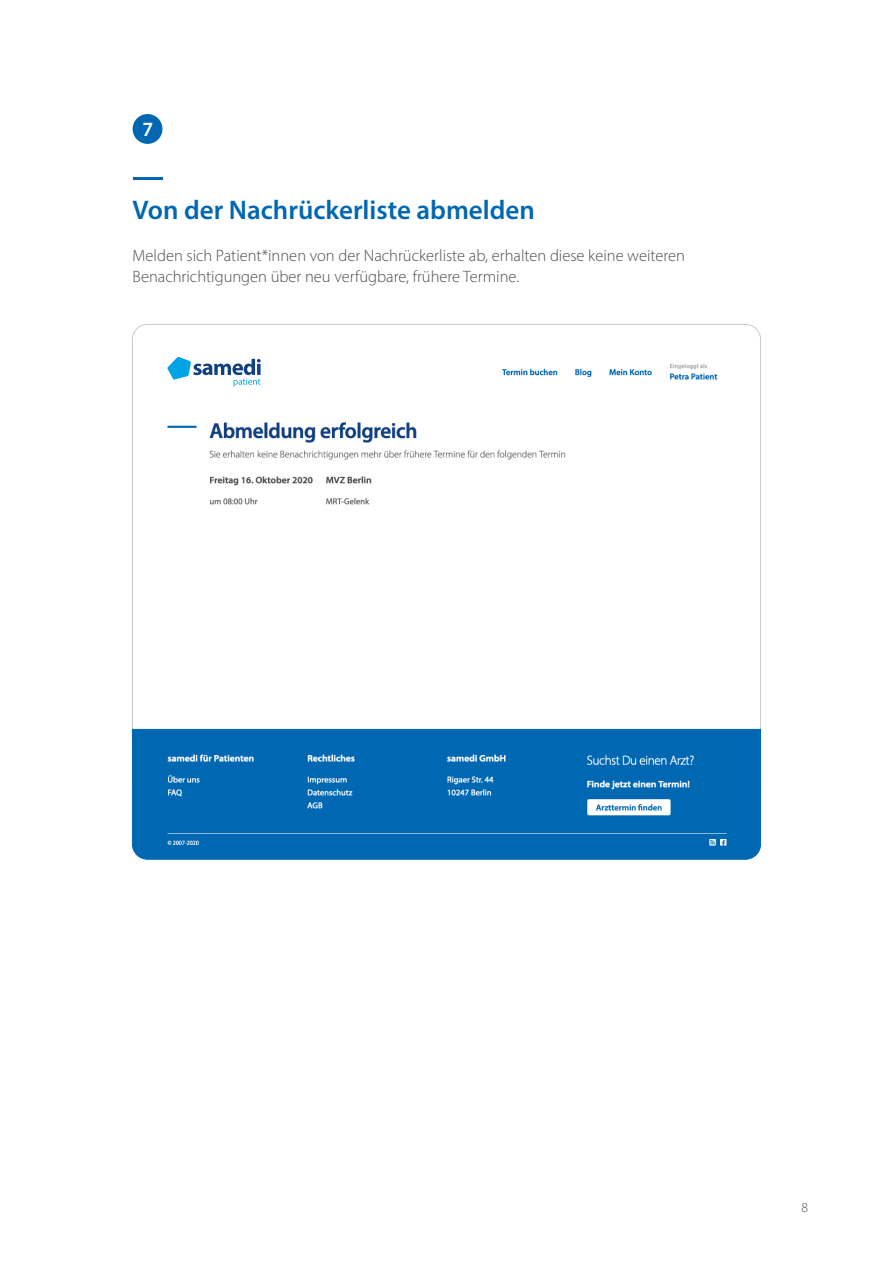
<style>
.page{position:relative;width:893px;height:1263px;background:#fff}
.page>*{position:absolute;margin:0;border:0;box-sizing:border-box;transform-origin:0 0}
.t1{font:600 27px "Myriad Pro";color:#0067b2}
.t2{font:600 20.25px "Myriad Pro";color:#fff}
.t3{font:300 16.5px/21px "Myriad Pro";color:#4d4d4d}
.t4{font:300 13.5px "Myriad Pro";color:#4d4d4d}
</style>
<div class="page">
<svg style="left:132px;top:324px;width:629px;height:405px"></svg>
<svg style="left:132px;top:729px;width:629px;height:131px;background:#0e6fb6"></svg>
<img style="left:146px;top:331px;width:602px;height:528px">
<div style="left:133px;top:114px;width:29px;height:30px;background:#0067b2;border-radius:50%"></div>
<hr style="left:133px;top:177px;width:29px;height:3px;background:#0067b2">
<div style="left:166px;top:354px;width:96px;height:34px;background:#fff"></div>
<svg style="left:167px;top:357px;width:94px;height:29px"></svg>
<p class="t2" style="left:142px;top:116px;width:12px">7</p>
<h1 class="t1" style="left:133px;top:193px;width:404px">Von der Nachrückerliste abmelden</h1>
<p class="t3" style="left:133px;top:245px;width:554px">Melden sich Patient*innen von der Nachrückerliste ab, erhalten diese keine weiteren<br>Benachrichtigungen über neu verfügbare, frühere Termine.</p>
<p class="t4" style="left:801px;top:1199px;width:8px">8</p>
</div>
